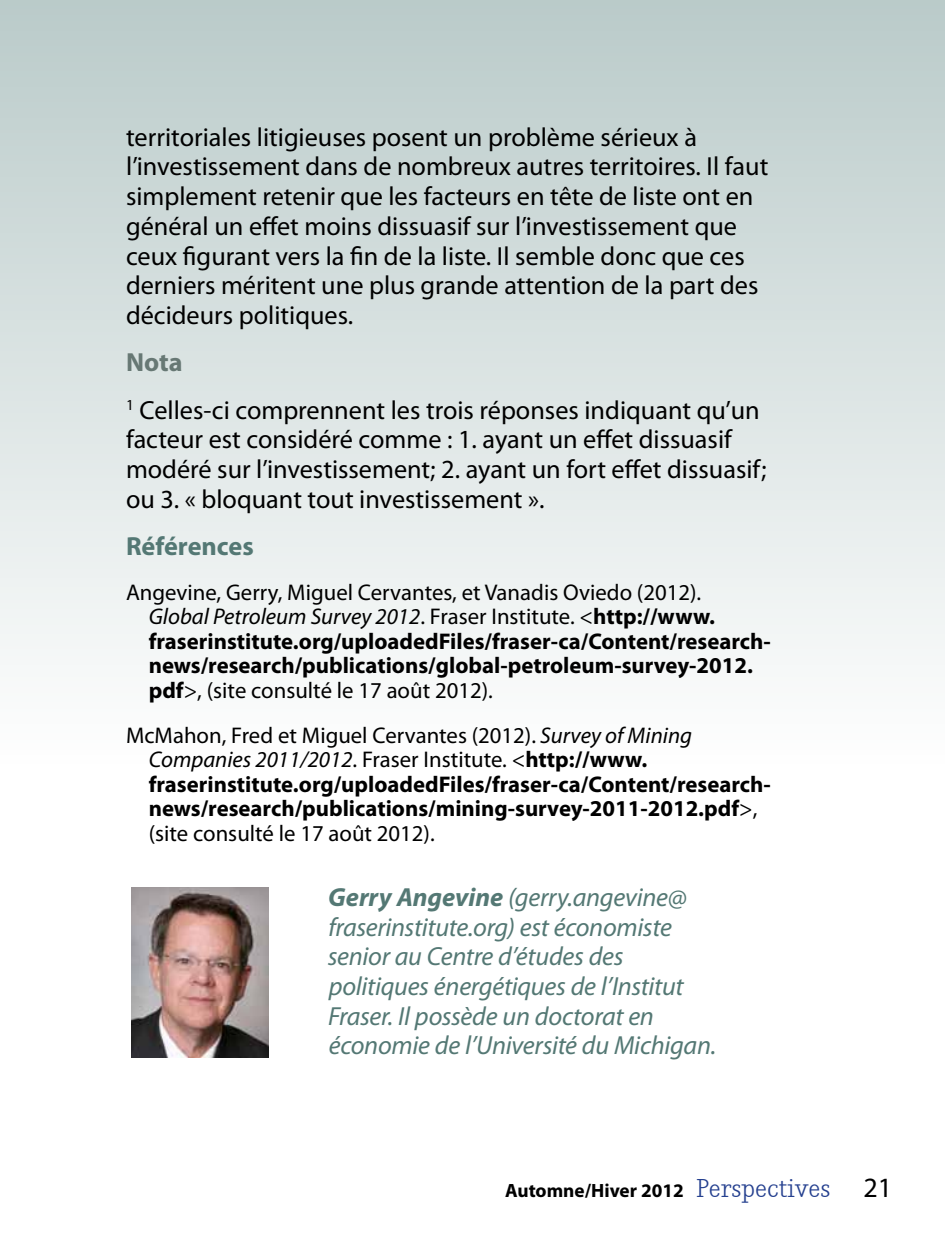
<style>
.page{position:relative;width:945px;height:1260px;background:#fff}
.page>*{position:absolute;margin:0;border:0;box-sizing:border-box;transform-origin:0 0}
.t1{font:26.25px/29.8px "Myriad Pro";color:#000}
.t2{font:italic 26.25px/29.8px "Myriad Pro";letter-spacing:-.01em;color:#547874}
.t3{font:700 26.25px "Myriad Pro";color:#547874}
.t4{font:700 22.75px/24.5px "Myriad Pro";color:#000}
.t5{font:700 19.25px "Myriad Pro";color:#000}
.s1{font-weight:700;color:#677874}
.s2{font-weight:400}
.s3{font-weight:400;font-style:italic}
.s4{font-weight:700}
.s5{font-family:"Nadia Serif Normal";font-weight:400;font-size:24.5px;color:#25408f}
.s6{font-weight:400;font-size:28px}
</style>
<div class="page">
<div style="left:0;top:0;width:945px;height:1260px;background:linear-gradient(to bottom,#c4d2d1,#fff)"></div>
<img style="left:131px;top:888px;width:138px;height:169px">
<p class="t1" style="left:126px;top:122px;width:644px">territoriales litigieuses posent un problème sérieux à l’investissement dans de nombreux autres territoires. Il faut simplement retenir que les facteurs en tête de liste ont en général un effet moins dissuasif sur l’investissement que ceux figurant vers la fin de la liste. Il semble donc que ces derniers méritent une plus grande attention de la part des décideurs politiques.</p>
<p class="t1" style="left:126px;top:339px;width:635px;line-height:47.2px"><span class="s1">Nota<br></span><sup>1</sup> Celles-ci comprennent les trois réponses indiquant qu’un</p>
<p class="t1" style="left:126px;top:424px;width:642px">facteur est considéré comme : 1. ayant un effet dissuasif modéré sur l’investissement; 2. ayant un fort effet dissuasif; ou 3. « bloquant tout investissement ».</p>
<p class="t3" style="left:126px;top:529px;width:129px">Références</p>
<p class="t4" style="left:149px;top:579px;width:624px;text-indent:-23px"><span class="s2">Angevine, Gerry, Miguel Cervantes, et Vanadis Oviedo (2012).<br></span><span class="s3">Global Petroleum Survey 2012</span><span class="s2">. Fraser Institute. &lt;</span>http://www. fraserinstitute.org/uploadedFiles/fraser-ca/Content/research&shy;news/research/publications/global-petroleum-survey-2012. pdf<span class="s2">&gt;, (site consulté le 17 août 2012).</span></p>
<p class="t4" style="left:149px;top:722px;width:624px;text-indent:-23px"><span class="s2">McMahon, Fred et Miguel Cervantes (2012).</span> <span class="s3">Survey of Mining Companies 2011/2012</span><span class="s2">. Fraser Institute. &lt;</span>http://www. fraserinstitute.org/uploadedFiles/fraser-ca/Content/research&shy;news/research/publications/mining-survey-2011-2012.pdf<span class="s2">&gt;, (site consulté le 17 août 2012).</span></p>
<p class="t2" style="left:328px;top:882px;width:390px"><span class="s4">Gerry Angevine</span> (gerry.angevine@ fraserinstitute.org) est économiste senior au Centre d’études des politiques énergétiques de l’Institut Fraser. Il possède un doctorat en économie de l’Université du Michigan.</p>
<p class="t5" style="left:505px;top:1178px;width:389px">Automne/Hiver 2012 <span class="s5">Perspectives</span> <span class="s6">21</span></p>
</div>
